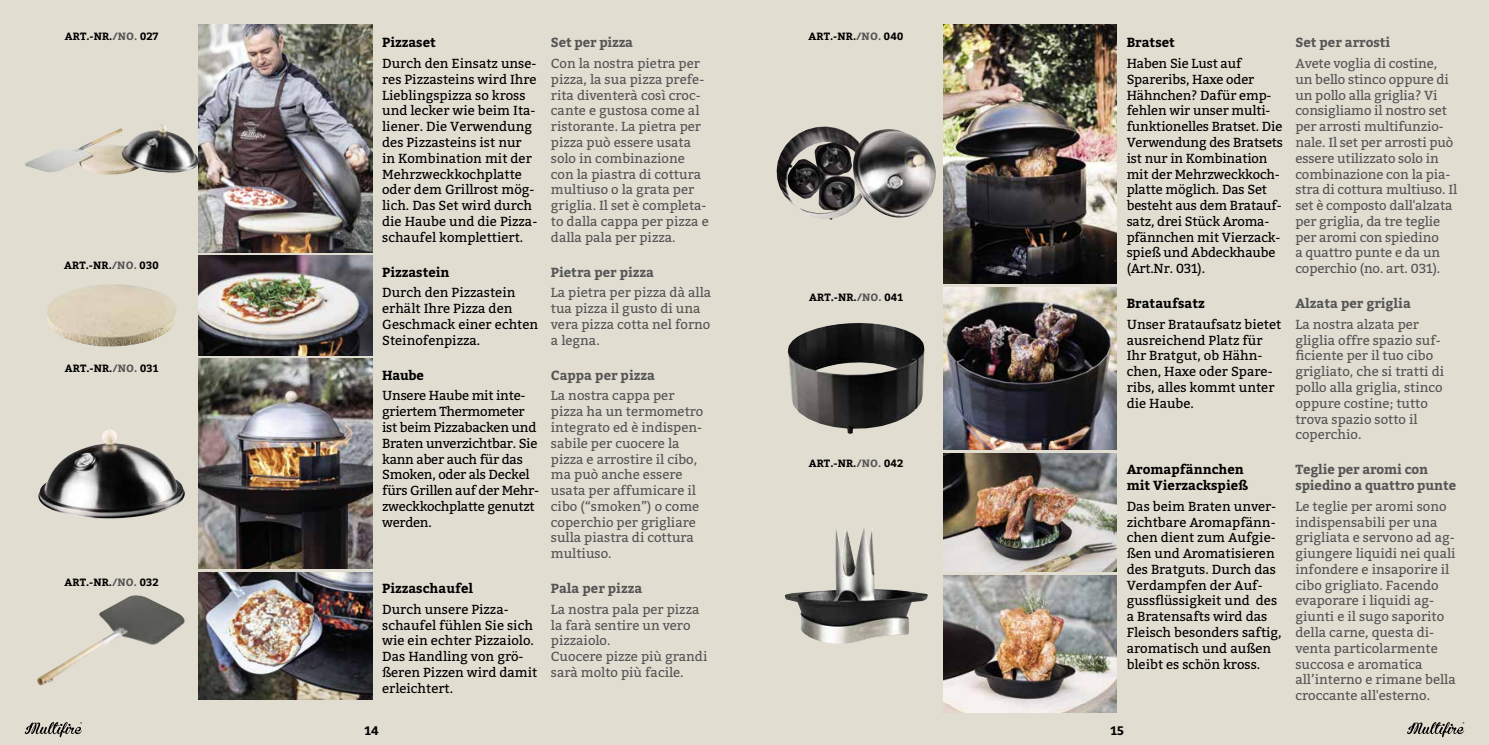
<style>
.page{position:relative;width:1489px;height:745px;background:#fff}
.page>*{position:absolute;margin:0;border:0;box-sizing:border-box;transform-origin:0 0}
.t1{font:13.12px/15.8px "Bitter";color:#555}
.t2{font:13.12px/15.8px "Bitter";color:#000}
.t3{font:13.12px/15.8px "Bitter";letter-spacing:-.02em;color:#000}
.t4{font:700 13.12px/15.8px "Bitter";color:#555}
.t5{font:700 13.12px/15.8px "Bitter";color:#000}
.t6{font:700 12.25px "Bitter";color:#000}
.t7{font:700 10.5px "Bitter";letter-spacing:.01em;color:#000}
.s1{color:#555}
</style>
<div class="page">
<div style="left:0;top:0;width:1488px;height:744px;background:#e1ddd1"></div>
<svg style="left:951px;top:283px;width:164px;height:1px"></svg>
<svg style="left:951px;top:449px;width:164px;height:1px"></svg>
<svg style="left:951px;top:571px;width:164px;height:1px"></svg>
<img style="left:943px;top:25px;width:173px;height:258px">
<img style="left:776px;top:126px;width:160px;height:94px">
<img style="left:943px;top:287px;width:173px;height:162px">
<img style="left:787px;top:323px;width:137px;height:110px">
<img style="left:943px;top:453px;width:173px;height:118px">
<img style="left:785px;top:528px;width:142px;height:115px">
<img style="left:943px;top:575px;width:173px;height:137px">
<svg style="left:207px;top:252px;width:164px;height:1px"></svg>
<svg style="left:207px;top:355px;width:164px;height:1px"></svg>
<svg style="left:207px;top:568px;width:164px;height:1px"></svg>
<img style="left:198px;top:25px;width:174px;height:227px">
<img style="left:25px;top:124px;width:173px;height:50px">
<img style="left:198px;top:255px;width:174px;height:100px">
<img style="left:47px;top:284px;width:130px;height:62px">
<img style="left:198px;top:358px;width:174px;height:210px">
<img style="left:38px;top:429px;width:147px;height:89px">
<img style="left:198px;top:572px;width:174px;height:127px">
<svg style="left:127px;top:595px;width:9px;height:3px"></svg>
<svg style="left:1407px;top:722px;width:56px;height:14px"></svg>
<svg style="left:25px;top:722px;width:57px;height:14px"></svg>
<p class="t7" style="left:65px;top:29px;width:95px">ART.-NR.<span class="s1">/NO.</span> 027</p>
<p class="t7" style="left:64px;top:258px;width:96px">ART.-NR.<span class="s1">/NO.</span> 030</p>
<p class="t7" style="left:65px;top:361px;width:95px">ART.-NR.<span class="s1">/NO.</span> 031</p>
<p class="t7" style="left:64px;top:574px;width:96px">ART.-NR.<span class="s1">/NO.</span> 032</p>
<p class="t5" style="left:382px;top:35px;width:55px">Pizzaset</p>
<p class="t2" style="left:382px;top:56px;width:157px">Durch den Einsatz unse&shy;res Pizzasteins wird Ihre<br>Lieblingspizza so kross und lecker wie beim Ita&shy;liener. Die Verwendung des Pizzasteins ist nur in Kombination mit der<br>Mehrzweckkochplatte oder dem Grillrost mög&shy;lich. Das Set wird durch die Haube und die Pizza&shy;schaufel komplettiert.</p>
<p class="t5" style="left:382px;top:264px;width:69px">Pizzastein</p>
<p class="t2" style="left:382px;top:285px;width:158px">Durch den Pizzastein erhält Ihre Pizza den<br>Geschmack einer echten<br>Steinofenpizza.</p>
<p class="t5" style="left:382px;top:367px;width:43px">Haube</p>
<p class="t3" style="left:382px;top:388px;width:158px">Unsere Haube mit inte&shy;griertem Thermometer ist beim Pizzabacken und<br>Braten unverzichtbar. Sie kann aber auch für das<br>Smoken, oder als Deckel fürs Grillen auf der Mehr&shy;zweckkochplatte genutzt werden.</p>
<p class="t5" style="left:382px;top:580px;width:92px">Pizzaschaufel</p>
<p class="t2" style="left:382px;top:601px;width:157px">Durch unsere Pizza&shy;schaufel fühlen Sie sich wie ein echter Pizzaiolo.<br>Das Handling von grö&shy;ßeren Pizzen wird damit erleichtert.</p>
<p class="t4" style="left:551px;top:35px;width:84px">Set per pizza</p>
<p class="t1" style="left:551px;top:56px;width:159px">Con la nostra pietra per pizza, la sua pizza prefe&shy;rita diventerà così croc&shy;cante e gustosa come al ristorante. La pietra per pizza può essere usata solo in combinazione con la piastra di cottura multiuso o la grata per griglia. Il set è completa&shy;to dalla cappa per pizza e dalla pala per pizza.</p>
<p class="t4" style="left:551px;top:264px;width:105px">Pietra per pizza</p>
<p class="t1" style="left:551px;top:285px;width:162px">La pietra per pizza dà alla tua pizza il gusto di una vera pizza cotta nel forno a legna.</p>
<p class="t4" style="left:551px;top:367px;width:105px">Cappa per pizza</p>
<p class="t1" style="left:551px;top:388px;width:154px">La nostra cappa per pizza ha un termometro integrato ed è indispen&shy;sabile per cuocere la pizza e arrostire il cibo, ma può anche essere usata per affumicare il cibo (“smoken”) o come coperchio per grigliare sulla piastra di cottura multiuso.</p>
<p class="t4" style="left:551px;top:580px;width:93px">Pala per pizza</p>
<p class="t1" style="left:551px;top:601px;width:158px">La nostra pala per pizza la farà sentire un vero pizzaiolo.<br>Cuocere pizze più grandi sarà molto più facile.</p>
<p class="t7" style="left:808px;top:29px;width:97px">ART.-NR.<span class="s1">/NO.</span> 040</p>
<p class="t7" style="left:809px;top:290px;width:95px">ART.-NR.<span class="s1">/NO.</span> 041</p>
<p class="t7" style="left:808px;top:456px;width:96px">ART.-NR.<span class="s1">/NO.</span> 042</p>
<p class="t5" style="left:1126px;top:35px;width:50px">Bratset</p>
<p class="t2" style="left:1126px;top:56px;width:158px">Haben Sie Lust auf<br>Spareribs, Haxe oder<br>Hähnchen? Dafür emp&shy;fehlen wir unser multi&shy;funktionelles Bratset. Die<br>Verwendung des Bratsets ist nur in Kombination mit der Mehrzweckkoch&shy;platte möglich. Das Set besteht aus dem Bratauf&shy;satz, drei Stück Aroma&shy;pfännchen mit Vierzack&shy;spieß und Abdeckhaube (Art.Nr. 031).</p>
<p class="t5" style="left:1126px;top:296px;width:80px">Brataufsatz</p>
<p class="t2" style="left:1126px;top:316px;width:156px">Unser Brataufsatz bietet ausreichend Platz für<br>Ihr Bratgut, ob Hähn&shy;chen, Haxe oder Spare&shy;ribs, alles kommt unter die Haube.</p>
<p class="t5" style="left:1126px;top:462px;width:123px">Aromapfännchen mit Vierzackspieß</p>
<p class="t2" style="left:1126px;top:498px;width:157px">Das beim Braten unver&shy;zichtbare Aromapfänn&shy;chen dient zum Aufgie&shy;ßen und Aromatisieren des Bratguts. Durch das<br>Verdampfen der Auf&shy;gussflüssigkeit und des a Bratensafts wird das<br>Fleisch besonders saftig, aromatisch und außen bleibt es schön kross.</p>
<p class="t4" style="left:1295px;top:35px;width:96px">Set per arrosti</p>
<p class="t1" style="left:1295px;top:56px;width:163px">Avete voglia di costine, un bello stinco oppure di un pollo alla griglia? Vi consigliamo il nostro set per arrosti multifunzio&shy;nale. Il set per arrosti può essere utilizzato solo in combinazione con la pia&shy;stra di cottura multiuso. Il set è composto dall'alzata per griglia, da tre teglie per aromi con spiedino<br>a quattro punte e da un coperchio (no. art. 031).</p>
<p class="t4" style="left:1295px;top:296px;width:117px">Alzata per griglia</p>
<p class="t1" style="left:1295px;top:316px;width:150px">La nostra alzata per gliglia offre spazio suf&shy;ficiente per il tuo cibo grigliato, che si tratti di pollo alla griglia, stinco oppure costine; tutto trova spazio sotto il coperchio.</p>
<p class="t4" style="left:1295px;top:462px;width:162px">Teglie per aromi con spiedino a quattro punte</p>
<p class="t1" style="left:1295px;top:498px;width:162px">Le teglie per aromi sono indispensabili per una grigliata e servono ad ag&shy;giungere liquidi nei quali infondere e insaporire il cibo grigliato. Facendo evaporare i liquidi ag&shy;giunti e il sugo saporito della carne, questa di&shy;venta particolarmente succosa e aromatica all’interno e rimane bella croccante all'esterno.</p>
<p class="t6" style="left:364px;top:721px;width:16px">14</p>
<p class="t6" style="left:1110px;top:721px;width:15px">15</p>
</div>
